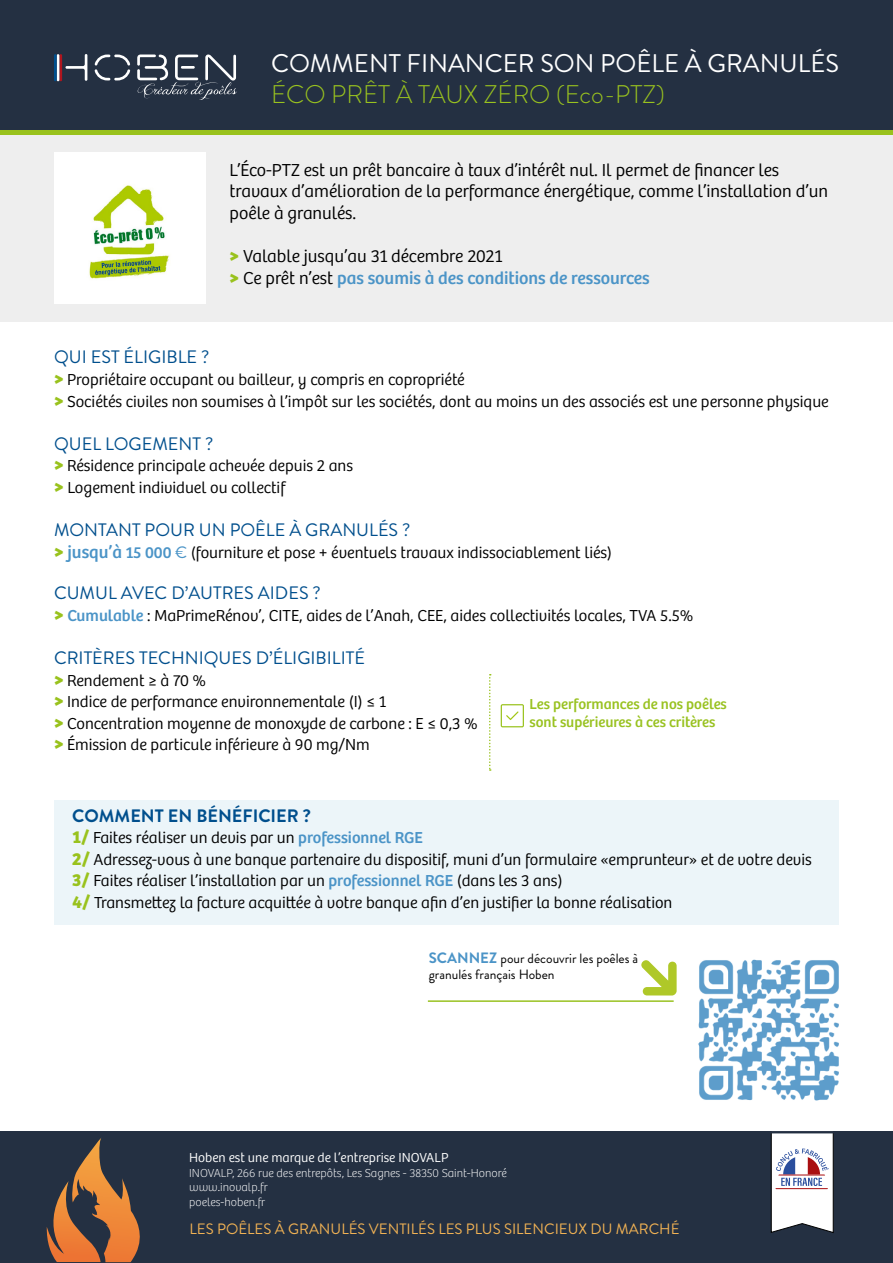
<style>
.page{position:relative;width:893px;height:1263px;background:#fff}
.page>*{position:absolute;margin:0;border:0;box-sizing:border-box;transform-origin:0 0}
.t1{font:25.5px "Brandon Grotesque";color:#fff}
.t2{font:300 25.5px "Brandon Grotesque";color:#99c21f}
.t3{font:300 18px/21.6px "Bree";color:#000}
.t4{font:18px "Brandon Grotesque";color:#004f8d}
.t5{font:700 18px "Brandon Grotesque";color:#004f8d}
.t6{font:300 16.5px/21.6px "Bree";color:#000}
.t7{font:15px/18px "Bree";color:#99c221}
.t8{font:15px "Brandon Grotesque";color:#f1b254}
.t9{font:13.5px/16.2px "Brandon Grotesque";color:#000}
.t10{font:300 13.5px "Bree";color:#fff}
.t11{font:100 12px/14.4px "Bree";color:#fff}
.s1{font-weight:800;color:#99c21d}
.s2{font-weight:400;color:#4b94c7}
.s3{font-weight:800;font-size:18px;color:#99c21d}
.s4{font-weight:400;font-size:18px;color:#4b94c7}
.s5{font-family:"Brandon Grotesque";font-weight:400;color:#4b94c7}
.s6{font-weight:700;font-size:18px;color:#99c21d}
.s7{font-weight:700;font-size:15px;color:#4b94c7}
</style>
<div class="page">
<div style="left:0;top:1131px;width:893px;height:132px;background:#243042"></div>
<div style="left:0;top:134px;width:893px;height:187px;background:#eee"></div>
<div style="left:54px;top:152px;width:151px;height:151px;background:#fff"></div>
<div style="left:0;top:0;width:893px;height:132px;background:#243042"></div>
<svg style="left:46px;top:1138px;width:94px;height:124px"></svg>
<svg style="left:771px;top:1131px;width:63px;height:102px"></svg>
<img style="left:89px;top:185px;width:81px;height:94px">
<div style="left:0;top:130px;width:893px;height:5px;background:#99c21d"></div>
<svg style="left:501px;top:704px;width:23px;height:23px"></svg>
<svg style="left:641px;top:960px;width:36px;height:35px"></svg>
<hr style="left:428px;top:1000px;width:246px;height:2px;background:#99c221">
<hr style="left:59px;top:54px;width:3px;height:27px;background:#af151e">
<hr style="left:57px;top:54px;width:2px;height:27px;background:#fff">
<hr style="left:54px;top:54px;width:3px;height:27px;background:#004f8d">
<svg style="left:65px;top:54px;width:22px;height:27px"></svg>
<svg style="left:95px;top:55px;width:35px;height:25px"></svg>
<svg style="left:137px;top:54px;width:100px;height:46px"></svg>
<svg style="left:489px;top:674px;width:2px;height:97px"></svg>
<img style="left:698px;top:959px;width:141px;height:142px">
<div style="left:54px;top:800px;width:785px;height:124px;background:#ecf5f9"></div>
<h1 class="t1" style="left:271px;top:46px;width:569px">COMMENT FINANCER SON POÊLE À GRANULÉS</h1>
<h1 class="t2" style="left:271px;top:76px;width:395px">ÉCO PRÊT À TAUX ZÉRO (Eco-PTZ)</h1>
<p class="t3" style="left:230px;top:159px;width:600px">L’Éco-PTZ est un prêt bancaire à taux d’intérêt nul. Il permet de financer les travaux d’amélioration de la performance énergétique, comme l’installation d’un poêle à granulés.</p>
<p class="t3" style="left:230px;top:246px;width:422px"><span class="s1">&gt;</span> Valable jusqu’au 31 décembre 2021<br><span class="s1">&gt;</span> Ce prêt n’est <span class="s2">pas soumis à des conditions de ressources</span></p>
<p class="t4" style="left:54px;top:345px;width:157px">QUI EST ÉLIGIBLE ?</p>
<p class="t6" style="left:54px;top:369px;width:776px"><span class="s3">&gt;</span> Propriétaire occupant ou bailleur, y compris en copropriété<br><span class="s3">&gt;</span> Sociétés civiles non soumises à l’impôt sur les sociétés, dont au moins un des associés est une personne physique</p>
<p class="t4" style="left:54px;top:431px;width:161px">QUEL LOGEMENT ?</p>
<p class="t6" style="left:54px;top:455px;width:301px"><span class="s3">&gt;</span> Résidence principale achevée depuis 2 ans <span class="s3">&gt;</span> Logement individuel ou collectif</p>
<p class="t4" style="left:54px;top:518px;width:358px">MONTANT POUR UN POÊLE À GRANULÉS ?</p>
<p class="t6" style="left:54px;top:542px;width:560px"><span class="s3">&gt;</span> <span class="s4">jusqu’à</span> <span class="s2">15 000</span> <span class="s5">€</span> (fourniture et pose + éventuels travaux indissociablement liés)</p>
<p class="t4" style="left:54px;top:581px;width:268px">CUMUL AVEC D’AUTRES AIDES ?</p>
<p class="t6" style="left:54px;top:605px;width:640px"><span class="s3">&gt;</span> <span class="s2">Cumulable</span> : MaPrimeRénov’, CITE, aides de l’Anah, CEE, aides collectivités locales, TVA 5.5%</p>
<p class="t4" style="left:54px;top:645px;width:313px">CRITÈRES TECHNIQUES D’ÉLIGIBILITÉ</p>
<p class="t6" style="left:54px;top:670px;width:425px"><span class="s3">&gt;</span> Rendement ≥ à 70 %<br><span class="s3">&gt;</span> Indice de performance environnementale (I) ≤ 1<br><span class="s3">&gt;</span> Concentration moyenne de monoxyde de carbone : E ≤ 0,3 % <span class="s3">&gt;</span> Émission de particule inférieure à 90 mg/Nm</p>
<p class="t7" style="left:530px;top:695px;width:199px">Les performances de nos poêles sont supérieures à ces critères</p>
<p class="t5" style="left:72px;top:803px;width:240px">COMMENT EN BÉNÉFICIER ?</p>
<p class="t6" style="left:72px;top:827px;width:741px"><span class="s6">1/</span> Faites réaliser un devis par un <span class="s2">professionnel RGE<br></span><span class="s6">2/</span> Adressez-vous à une banque partenaire du dispositif, muni d’un formulaire «emprunteur» et de votre devis <span class="s6">3/</span> Faites réaliser l’installation par un <span class="s2">professionnel RGE</span> (dans les 3 ans)<br><span class="s6">4/</span> Transmettez la facture acquittée à votre banque afin d’en justifier la bonne réalisation</p>
<p class="t9" style="left:429px;top:950px;width:211px"><span class="s7">SCANNEZ</span> pour découvrir les poêles à granulés français Hoben</p>
<p class="t10" style="left:189px;top:1150px;width:261px">Hoben est une marque de l’entreprise INOVALP</p>
<p class="t11" style="left:189px;top:1166px;width:319px">INOVALP, 266 rue des entrepôts, Les Sagnes - 38350 Saint-Honoré www.inovalp.fr<br>poeles-hoben.fr</p>
<p class="t8" style="left:190px;top:1219px;width:492px">LES POÊLES À GRANULÉS VENTILÉS LES PLUS SILENCIEUX DU MARCHÉ</p>
</div>
